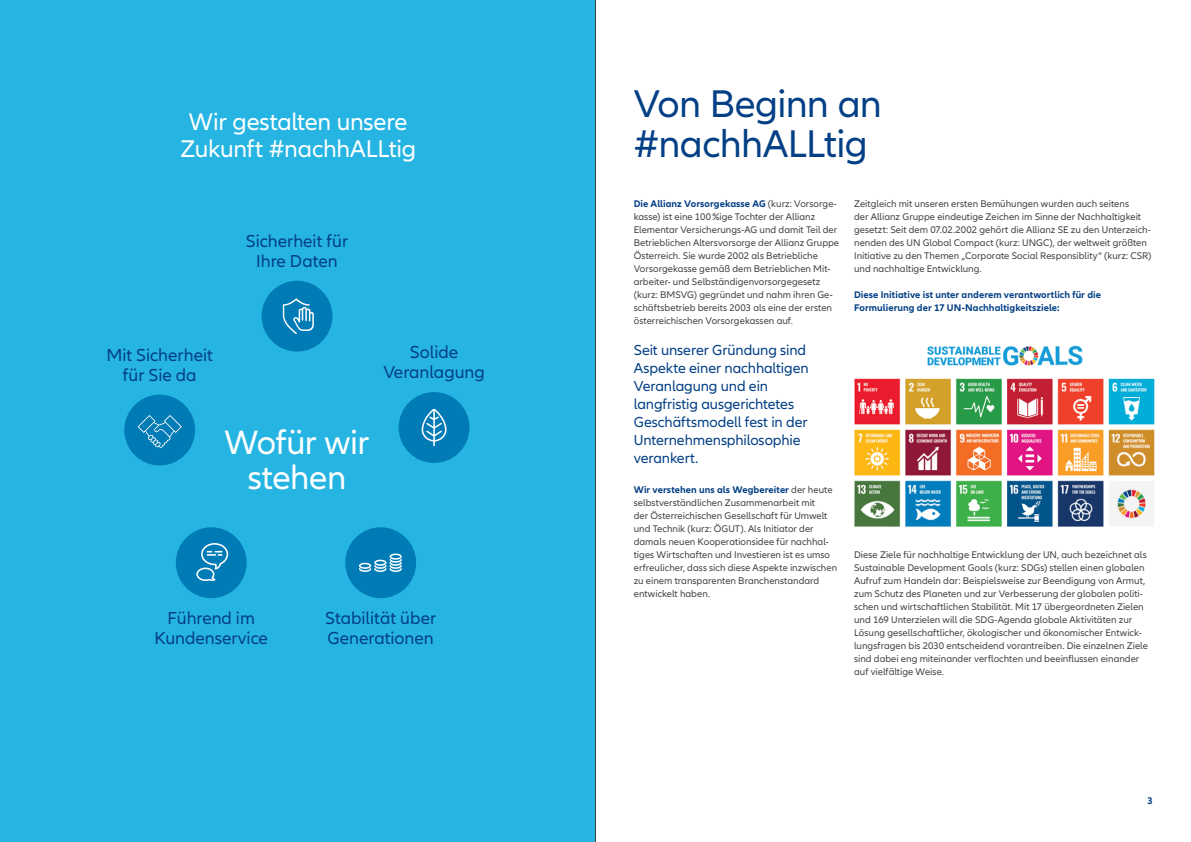
<style>
.page{position:relative;width:1191px;height:842px;background:#fff}
.page>*{position:absolute;margin:0;border:0;box-sizing:border-box;transform-origin:0 0}
.t1{font:40px/40px "Allianz Neo";letter-spacing:-.015em;color:#033f85}
.t2{font:35px/35px "Allianz Neo";letter-spacing:-.015em;color:#fff;text-align:center}
.t3{font:25px/27px "Allianz Neo";letter-spacing:-.01em;color:#fff;text-align:center}
.t4{font:18px/20px "Allianz Neo";color:#033f85;text-align:center}
.t5{font:15px/18px "Allianz Neo";letter-spacing:-.01em;color:#033f85}
.t6{font:10px/13px "Allianz Neo";color:#424241}
.t7{font:700 10px/13px "Allianz Neo";letter-spacing:.005em;color:#033f85}
.s1{font-weight:700;color:#033f85}
</style>
<div class="page">
<div style="left:0;top:0;width:595px;height:842px;background:#26b5e3"></div>
<div style="left:398px;top:392px;width:71px;height:71px;background:#007bb5;border-radius:50%"></div>
<div style="left:262px;top:281px;width:70px;height:71px;background:#007bb5;border-radius:50%"></div>
<div style="left:124px;top:395px;width:71px;height:70px;background:#007bb5;border-radius:50%"></div>
<div style="left:345px;top:527px;width:71px;height:71px;background:#007bb5;border-radius:50%"></div>
<div style="left:176px;top:527px;width:71px;height:71px;background:#007bb5;border-radius:50%"></div>
<svg style="left:137px;top:414px;width:45px;height:35px"></svg>
<svg style="left:196px;top:543px;width:32px;height:38px"></svg>
<svg style="left:283px;top:298px;width:31px;height:36px"></svg>
<svg style="left:421px;top:409px;width:25px;height:37px"></svg>
<svg style="left:359px;top:553px;width:43px;height:19px"></svg>
<img style="left:854px;top:345px;width:301px;height:182px">
<hr style="left:595px;top:0;width:1px;height:842px;background:#424241">
<h3 class="t3" style="left:180px;top:109px;width:237px">Wir gestalten unsere<br>Zukunft #nachhALLtig</h3>
<h3 class="t4" style="left:246px;top:232px;width:104px">Sicherheit für<br>Ihre Daten</h3>
<h3 class="t4" style="left:106px;top:345px;width:108px">Mit Sicherheit für Sie da</h3>
<h3 class="t4" style="left:383px;top:343px;width:103px">Solide<br>Veranlagung</h3>
<h2 class="t2" style="left:224px;top:426px;width:147px">Wofür wir stehen</h2>
<h3 class="t4" style="left:154px;top:609px;width:115px">Führend im<br>Kundenservice</h3>
<h3 class="t4" style="left:325px;top:609px;width:113px;text-align:left">Stabilität über<br>Generationen</h3>
<h1 class="t1" style="left:634px;top:84px;width:250px">Von Beginn an #nachhALLtig</h1>
<p class="t6" style="left:634px;top:198px;width:207px"><span class="s1">Die Allianz Vorsorgekasse AG</span> (kurz: Vorsorge&shy;kasse) ist eine 100%ige Tochter der Allianz Elementar Versicherungs-AG und damit Teil der Betrieblichen Altersvorsorge der Allianz Gruppe Österreich. Sie wurde 2002 als Betriebliche Vorsorgekasse gemäß dem Betrieblichen Mit&shy;arbeiter- und Selbständigenvorsorgegesetz (kurz: BMSVG) gegründet und nahm ihren Ge&shy;schäftsbetrieb bereits 2003 als eine der ersten österreichischen Vorsorgekassen auf.</p>
<h3 class="t5" style="left:634px;top:342px;width:176px">Seit unserer Gründung sind<br>Aspekte einer nachhaltigen<br>Veranlagung und ein langfristig ausgerichtetes<br>Geschäftsmodell fest in der<br>Unternehmensphilosophie verankert.</h3>
<p class="t6" style="left:634px;top:484px;width:205px"><span class="s1">Wir verstehen uns als Wegbereiter</span> der heute selbstverständlichen Zusammenarbeit mit<br>der Österreichischen Gesellschaft für Umwelt und Technik (kurz: ÖGUT). Als Initiator der damals neuen Kooperationsidee für nachhal&shy;tiges Wirtschaften und Investieren ist es umso erfreulicher, dass sich diese Aspekte inzwischen zu einem transparenten Branchenstandard entwickelt haben.</p>
<p class="t6" style="left:854px;top:198px;width:299px">Zeitgleich mit unseren ersten Bemühungen wurden auch seitens<br>der Allianz Gruppe eindeutige Zeichen im Sinne der Nachhaltigkeit gesetzt: Seit dem 07.02.2002 gehört die Allianz SE zu den Unterzeich&shy;nenden des UN Global Compact (kurz: UNGC), der weltweit größten Initiative zu den Themen „Corporate Social Responsiblity“ (kurz: CSR) und nachhaltige Entwicklung.</p>
<p class="t7" style="left:854px;top:289px;width:248px">Diese Initiative ist unter anderem verantwortlich für die<br>Formulierung der 17 UN-Nachhaltigkeitsziele:</p>
<p class="t6" style="left:854px;top:549px;width:295px">Diese Ziele für nachhaltige Entwicklung der UN, auch bezeichnet als Sustainable Development Goals (kurz: SDGs) stellen einen globalen Aufruf zum Handeln dar: Beispielsweise zur Beendigung von Armut, zum Schutz des Planeten und zur Verbesserung der globalen politi&shy;schen und wirtschaftlichen Stabilität. Mit 17 übergeordneten Zielen und 169 Unterzielen will die SDG-Agenda globale Aktivitäten zur Lösung gesellschaftlicher, ökologischer und ökonomischer Entwick&shy;lungsfragen bis 2030 entscheidend vorantreiben. Die einzelnen Ziele sind dabei eng miteinander verflochten und beeinflussen einander auf vielfältige Weise.</p>
<p class="t7" style="left:1147px;top:794px;width:7px">3</p>
</div>
